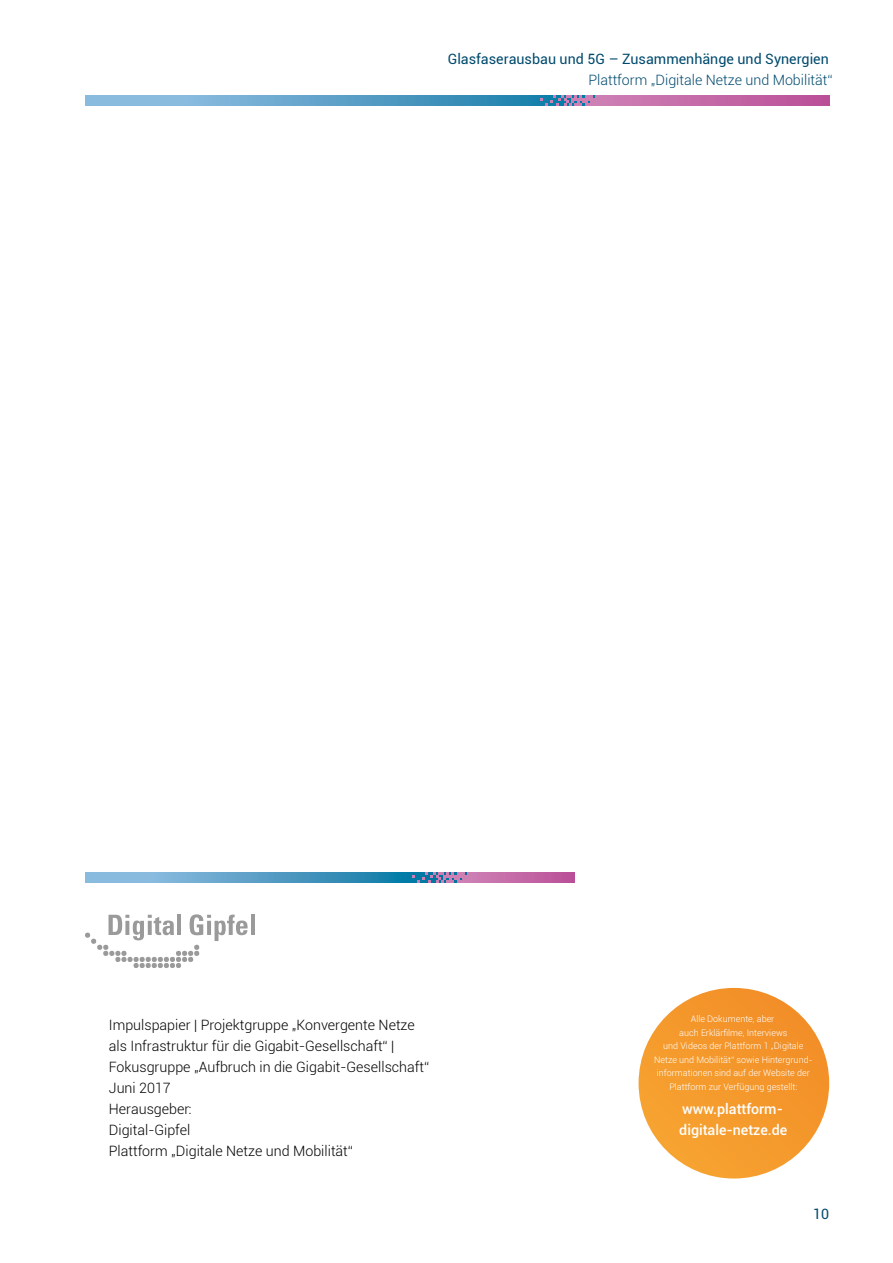
<style>
.page{position:relative;width:893px;height:1263px;background:#fff}
.page>*{position:absolute;margin:0;border:0;box-sizing:border-box;transform-origin:0 0}
.t1{font:300 14.25px/21px "Roboto";color:#000}
.t2{font:14.25px "Roboto";color:#004a6e}
.t3{font:300 14.25px "Roboto";color:#004a6e}
.t4{font:500 14.25px/21px "Roboto";color:#fff}
.t5{font:300 9px/13.5px "Roboto";color:#fff;text-align:center}
</style>
<div class="page">
<svg style="left:85px;top:95px;width:455px;height:11px;background:#5fa3ca"></svg>
<svg style="left:595px;top:95px;width:234px;height:11px;background:#c367a6"></svg>
<svg style="left:540px;top:95px;width:55px;height:11px"></svg>
<svg style="left:85px;top:872px;width:327px;height:11px;background:#58a0c7"></svg>
<svg style="left:467px;top:872px;width:107px;height:11px"></svg>
<svg style="left:412px;top:872px;width:55px;height:11px"></svg>
<hr style="left:251px;top:915px;width:4px;height:20px;background:#9a9a9b">
<svg style="left:85px;top:914px;width:163px;height:54px"></svg>
<div style="left:639px;top:988px;width:190px;height:190px;background:#f4992c;border-radius:95px"></div>
<p class="t2" style="left:448px;top:49px;width:383px">Glasfaserausbau und 5G – Zusammenhänge und Synergien</p>
<p class="t3" style="left:588px;top:70px;width:246px">Plattform „Digitale Netze und Mobilität“</p>
<p class="t1" style="left:109px;top:1014px;width:322px">Impulspapier | Projektgruppe „Konvergente Netze als Infrastruktur für die Gigabit-Gesellschaft“ | Fokusgruppe „Aufbruch in die Gigabit-Gesellschaft“ Juni 2017<br>Herausgeber:<br>Digital-Gipfel<br>Plattform „Digitale Netze und Mobilität“</p>
<p class="t5" style="left:654px;top:1012px;width:160px">Alle Dokumente, aber<br>auch Erklärfilme, Interviews<br>und Videos der Plattform 1 „Digitale Netze und Mobilität“ sowie Hintergrund&shy;informationen sind auf der Website der Plattform zur Verfügung gestellt:</p>
<p class="t4" style="left:679px;top:1098px;width:110px">www.plattform&shy;digitale-netze.de</p>
<p class="t2" style="left:813px;top:1204px;width:18px">10</p>
</div>
